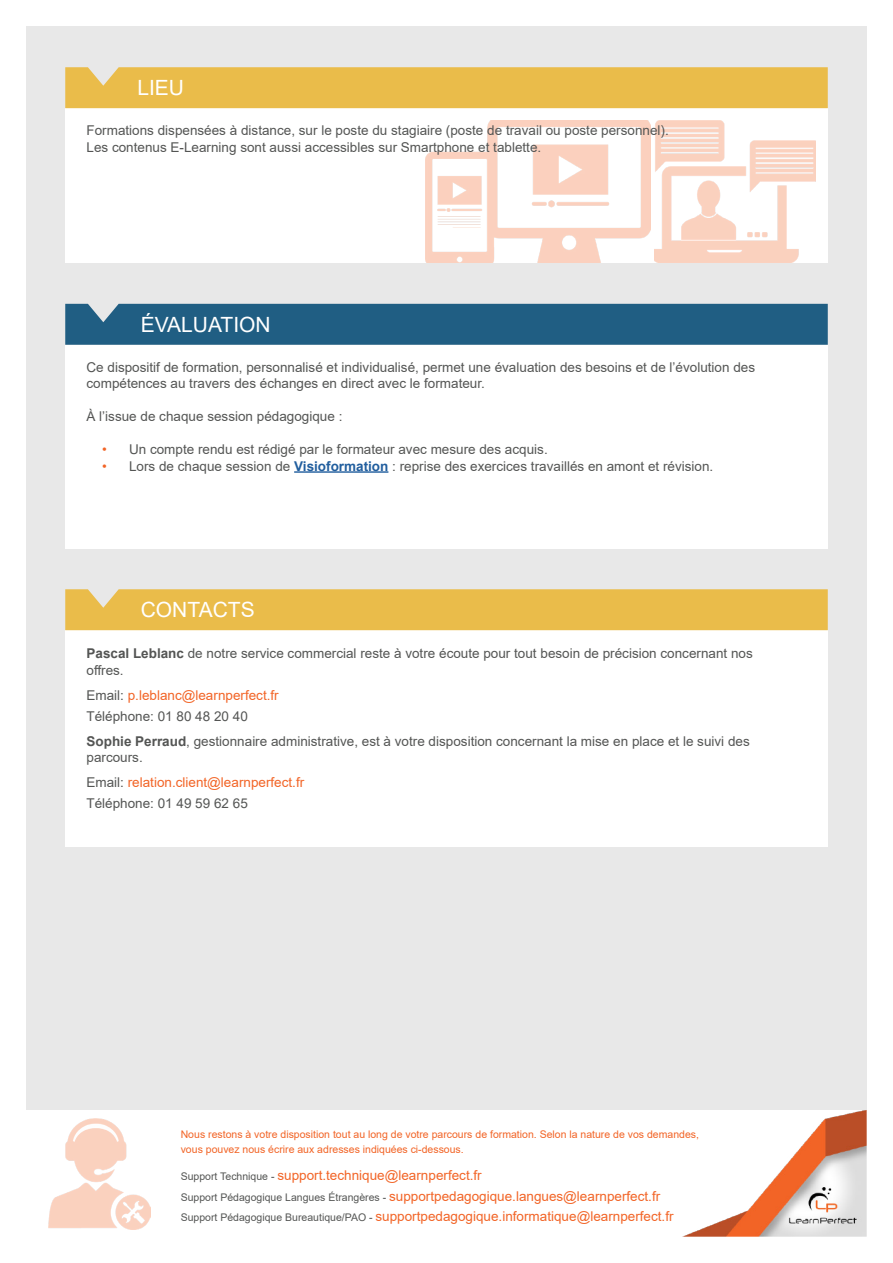
<style>
.page{position:relative;width:893px;height:1263px;background:#fff}
.page>*{position:absolute;margin:0;border:0;box-sizing:border-box;transform-origin:0 0}
.t1{font:21px "Arial";color:#fff}
.t2{font:13.5px/16.5px "Arial";color:#545554}
.t3{font:13.5px/20.5px "Arial";color:#f26426}
.t4{font:10.5px/15px "Arial";color:#f26426}
.s1{color:#f26426}
.s2{font-weight:700;color:#215e9e}
.s3{font-weight:700}
.s4{color:#545554}
.s5{font-size:10.5px;color:#545554}
</style>
<div class="page">
<div style="left:26px;top:26px;width:841px;height:1211px;background:#e8e8e8"></div>
<div style="left:65px;top:108px;width:763px;height:155px;background:#fff"></div>
<div style="left:65px;top:345px;width:763px;height:203px;background:#fff"></div>
<div style="left:0;top:1111px;width:893px;height:152px;background:#fff"></div>
<div style="left:65px;top:67px;width:763px;height:41px;background:#eabc4a"></div>
<div style="left:65px;top:304px;width:763px;height:41px;background:#205e83"></div>
<img style="left:48px;top:1118px;width:102px;height:111px">
<div style="left:65px;top:630px;width:763px;height:216px;background:#fff"></div>
<div style="left:65px;top:589px;width:763px;height:41px;background:#eabc4a"></div>
<img style="left:654px;top:120px;width:162px;height:143px">
<img style="left:425px;top:120px;width:225px;height:143px">
<hr style="left:294px;top:471px;width:94px;height:2px;background:#215e9e">
<img style="left:682px;top:1111px;width:185px;height:126px">
<h1 class="t1" style="left:137px;top:74px;width:48px">LIEU</h1>
<p class="t2" style="left:87px;top:122px;width:584px">Formations dispensées à distance, sur le poste du stagiaire (poste de travail ou poste personnel).<br>Les contenus E-Learning sont aussi accessibles sur Smartphone et tablette.</p>
<h1 class="t1" style="left:141px;top:310px;width:131px">ÉVALUATION</h1>
<p class="t2" style="left:87px;top:358px;width:670px">Ce dispositif de formation, personnalisé et individualisé, permet une évaluation des besoins et de l’évolution des compétences au travers des échanges en direct avec le formateur.</p>
<p class="t2" style="left:87px;top:408px;width:257px">À l’issue de chaque session pédagogique :</p>
<p class="t2" style="left:102px;top:441px;width:447px"><span class="s1">•</span> Un compte rendu est rédigé par le formateur avec mesure des acquis.</p>
<p class="t2" style="left:102px;top:457px;width:613px"><span class="s1">•</span> Lors de chaque session de <span class="s2">Visioformation</span> : reprise des exercices travaillés en amont et révision.</p>
<h1 class="t1" style="left:141px;top:595px;width:115px">CONTACTS</h1>
<p class="t2" style="left:86px;top:645px;width:668px"><span class="s3">Pascal Leblanc</span> de notre service commercial reste à votre écoute pour tout besoin de précision concernant nos offres.</p>
<p class="t2" style="left:86px;top:685px;width:194px;line-height:20.7px">Email: <span class="s1">p.leblanc@learnperfect.fr<br></span>Téléphone: 01 80 48 20 40</p>
<p class="t2" style="left:86px;top:732px;width:665px"><span class="s3">Sophie Perraud</span>, gestionnaire administrative, est à votre disposition concernant la mise en place et le suivi des parcours.</p>
<p class="t3" style="left:86px;top:772px;width:219px"><span class="s4">Email:</span> relation.client@learnperfect.fr<br><span class="s4">Téléphone: 01 49 59 62 65</span></p>
<p class="t4" style="left:181px;top:1127px;width:520px">Nous restons à votre disposition tout au long de votre parcours de formation. Selon la nature de vos demandes, vous pouvez nous écrire aux adresses indiquées ci-dessous.</p>
<p class="t3" style="left:181px;top:1165px;width:494px"><span class="s5">Support Technique -</span> support.technique@learnperfect.fr<br><span class="s5">Support Pédagogique Langues Étrangères -</span> supportpedagogique.langues@learnperfect.fr<br><span class="s5">Support Pédagogique Bureautique/PAO -</span> supportpedagogique.informatique@learnperfect.fr</p>
</div>
